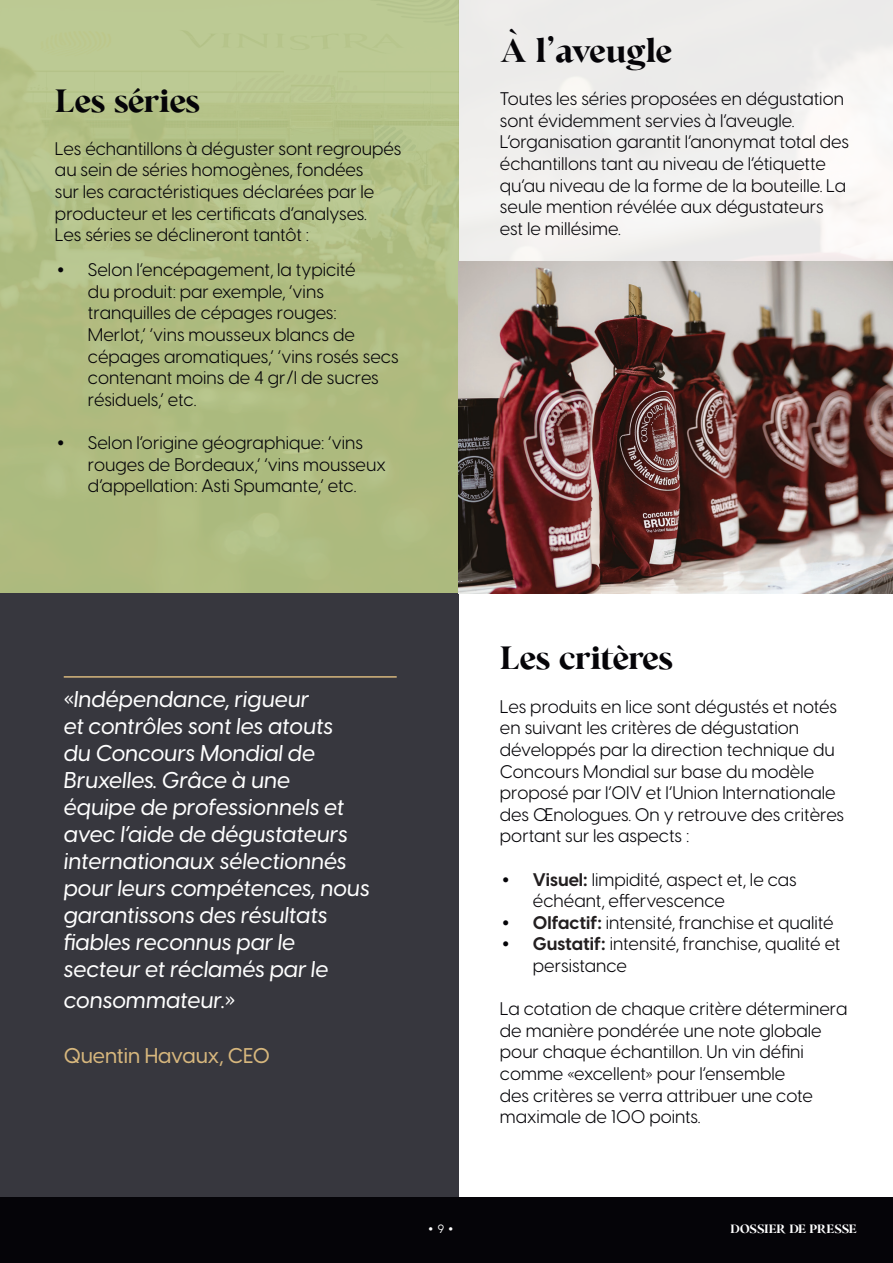
<style>
.page{position:relative;width:893px;height:1263px;background:#fff}
.page>*{position:absolute;margin:0;border:0;box-sizing:border-box;transform-origin:0 0}
.t1{font:700 36px "Cita Pro";letter-spacing:-.02em;color:#050408}
.t2{font:italic 500 22.5px/27px "Visby CF";color:#fff}
.t3{font:500 21px "Visby CF";color:#d7b77d}
.t4{font:18px/21.6px "Visby CF";color:#050408}
.t5{font:700 13.5px "Cita Pro";letter-spacing:-.005em;color:#fff}
.t6{font:12px "Franklin Gothic";color:#fff}
.s1{font-family:"Franklin Gothic"}
.s2{font-style:normal;font-size:25.5px}
.s3{font-weight:700;color:#231f20}
.s4{font-family:"Urbanist"}
</style>
<div class="page">
<div style="left:0;top:1197px;width:893px;height:66px;background:#050408"></div>
<div style="left:0;top:0;width:458px;height:631px;background:linear-gradient(to bottom,#b9c790,#aab77a)"></div>
<div style="left:0;top:593px;width:458px;height:604px;background:#37373e"></div>
<img style="left:458px;top:261px;width:435px;height:332px">
<hr style="left:64px;top:676px;width:333px;height:2px;background:#d7b77d">
<h1 class="t1" style="left:55px;top:77px;width:147px">Les séries</h1>
<p class="t4" style="left:55px;top:136px;width:348px">Les échantillons à déguster sont regroupés au sein de séries homogènes, fondées<br>sur les caractéristiques déclarées par le producteur et les certificats d’analyses.<br>Les séries se déclineront tantôt :</p>
<p class="t4" style="left:88px;top:258px;width:312px;text-indent:-33px"><span class="s1">•</span> Selon l’encépagement, la typicité<br>du produit: par exemple, ‘vins tranquilles de cépages rouges:<br>Merlot,’ ‘vins mousseux blancs de cépages aromatiques,’ ‘vins rosés secs contenant moins de 4 gr/l de sucres résiduels,’ etc.</p>
<p class="t4" style="left:88px;top:431px;width:299px;text-indent:-33px"><span class="s1">•</span> Selon l’origine géographique: ‘vins rouges de Bordeaux,’ ‘vins mousseux d’appellation: Asti Spumante,’ etc.</p>
<h1 class="t1" style="left:500px;top:27px;width:174px">À l’aveugle</h1>
<p class="t4" style="left:500px;top:87px;width:351px">Toutes les séries proposées en dégustation sont évidemment servies à l’aveugle.<br>L’organisation garantit l’anonymat total des échantillons tant au niveau de l’étiquette qu’au niveau de la forme de la bouteille. La seule mention révélée aux dégustateurs est le millésime.</p>
<p class="t2" style="left:64px;top:684px;width:307px"><span class="s2">«</span>Indépendance, rigueur<br>et contrôles sont les atouts<br>du Concours Mondial de<br>Bruxelles. Grâce à une<br>équipe de professionnels et avec l’aide de dégustateurs internationaux sélectionnés pour leurs compétences, nous garantissons des résultats fiables reconnus par le secteur et réclamés par le</p>
<p class="t2" style="left:64px;top:984px;width:173px">consommateur.<span class="s2">»</span></p>
<p class="t3" style="left:64px;top:1040px;width:208px">Quentin Havaux, CEO</p>
<h1 class="t1" style="left:500px;top:635px;width:175px">Les critères</h1>
<p class="t4" style="left:500px;top:694px;width:346px">Les produits en lice sont dégustés et notés en suivant les critères de dégustation développés par la direction technique du Concours Mondial sur base du modèle proposé par l’OIV et l’Union Internationale des Œnologues. On y retrouve des critères portant sur les aspects :</p>
<p class="t4" style="left:533px;top:867px;width:265px;text-indent:-33px"><span class="s1">•</span> <span class="s3">Visuel:</span> limpidité, aspect et, le cas échéant, effervescence</p>
<p class="t4" style="left:500px;top:910px;width:329px"><span class="s1">•</span> <span class="s3">Olfactif:</span> intensité, franchise et qualité</p>
<p class="t4" style="left:533px;top:932px;width:309px;text-indent:-33px"><span class="s1">•</span> <span class="s3">Gustatif:</span> intensité, franchise, qualité et persistance</p>
<p class="t4" style="left:500px;top:997px;width:349px">La cotation de chaque critère déterminera de manière pondérée une note globale pour chaque échantillon. Un vin défini comme «excellent» pour l’ensemble<br>des critères se verra attribuer une cote maximale de 100 points.</p>
<p class="t6" style="left:427px;top:1221px;width:30px">• <span class="s4">9</span> •</p>
<p class="t5" style="left:731px;top:1220px;width:128px">DOSSIER DE PRESSE</p>
</div>
